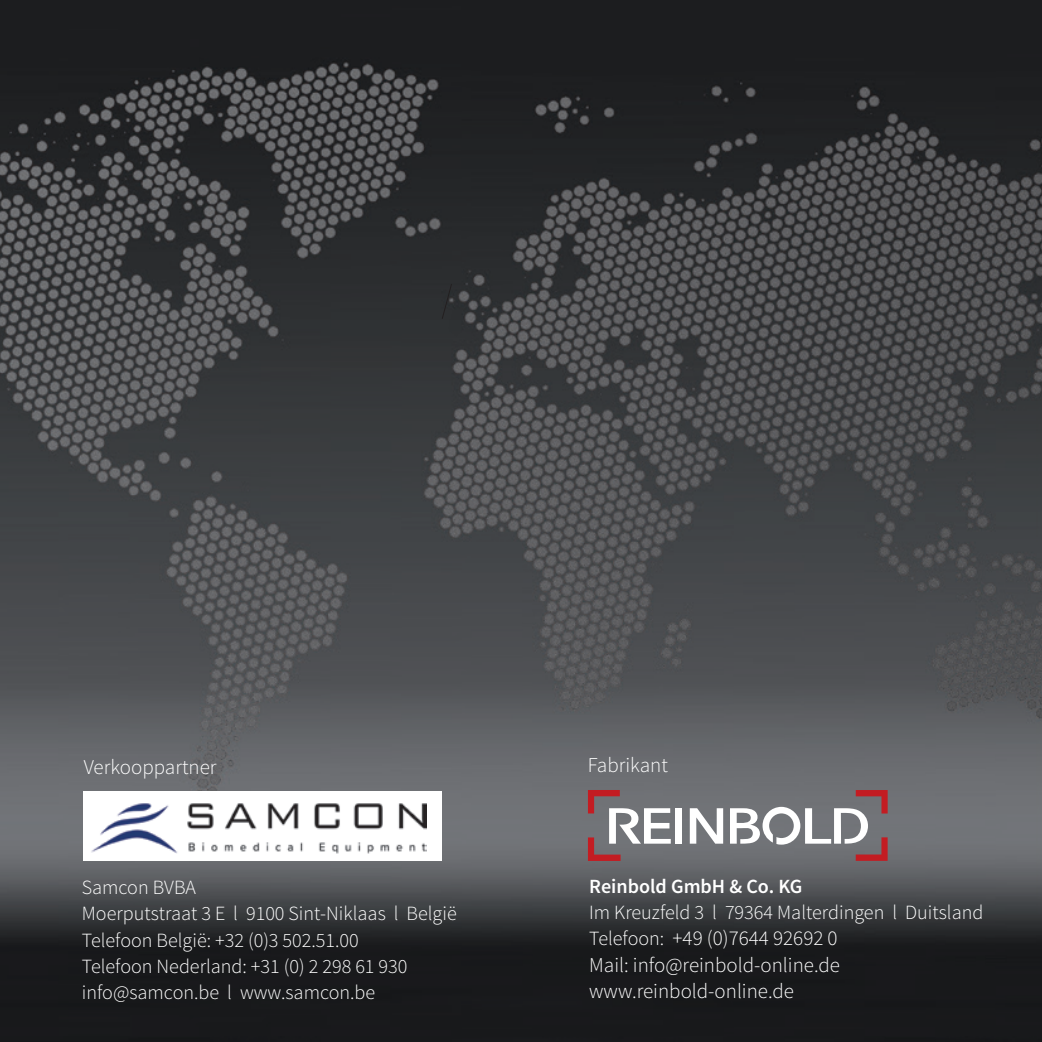
<style>
.page{position:relative;width:1042px;height:1042px;background:#fff}
.page>*{position:absolute;margin:0;border:0;box-sizing:border-box;transform-origin:0 0}
.t1{font:300 21px/26.2px "Source Sans Pro";color:#fff;text-align:justify}
.t2{font:300 20.12px/26.2px "Source Sans Pro";color:#fff}
.t3{font:600 20.12px "Source Sans Pro";color:#fff}
.s1{font-size:20.12px}
</style>
<div class="page">
<img style="left:0;top:0;width:1042px;height:1042px">
<div style="left:675px;top:808px;width:7px;height:35px;background:#fff"></div>
<svg style="left:690px;top:808px;width:33px;height:35px"></svg>
<svg style="left:588px;top:790px;width:83px;height:71px"></svg>
<svg style="left:730px;top:790px;width:157px;height:71px"></svg>
<div style="left:84px;top:791px;width:358px;height:69px;background:#fff"></div>
<img style="left:91px;top:803px;width:336px;height:50px">
<div style="left:446px;top:289px;width:26px;height:49px;background:#231f20;opacity:.75"></div>
<svg style="left:442px;top:283px;width:10px;height:36px"></svg>
<p class="t1" style="left:84px;top:754px;width:134px">Verkooppartner</p>
<p class="t1" style="left:588px;top:752px;width:82px">Fabrikant</p>
<p class="t2" style="left:82px;top:874px;width:376px">Samcon BVBA<br>Moerputstraat 3 E l 9100 Sint-Niklaas l België Telefoon België: +32 (0)3 502.51.00<br>Telefoon Nederland: +31 (0) 2 298 61 930 info@samcon.be l www.samcon.be</p>
<p class="t3" style="left:589px;top:873px;width:215px">Reinbold GmbH &amp; Co. KG</p>
<p class="t2" style="left:589px;top:899px;width:396px">Im Kreuzfeld 3 l 79364 Malterdingen l Duitsland</p>
<p class="t1" style="left:589px;top:925px;width:252px"><span class="s1">Telefoon:</span> +49 (0)7644 92692 0<br>Mail: info@reinbold-online.de www.reinbold-online.de</p>
</div>
